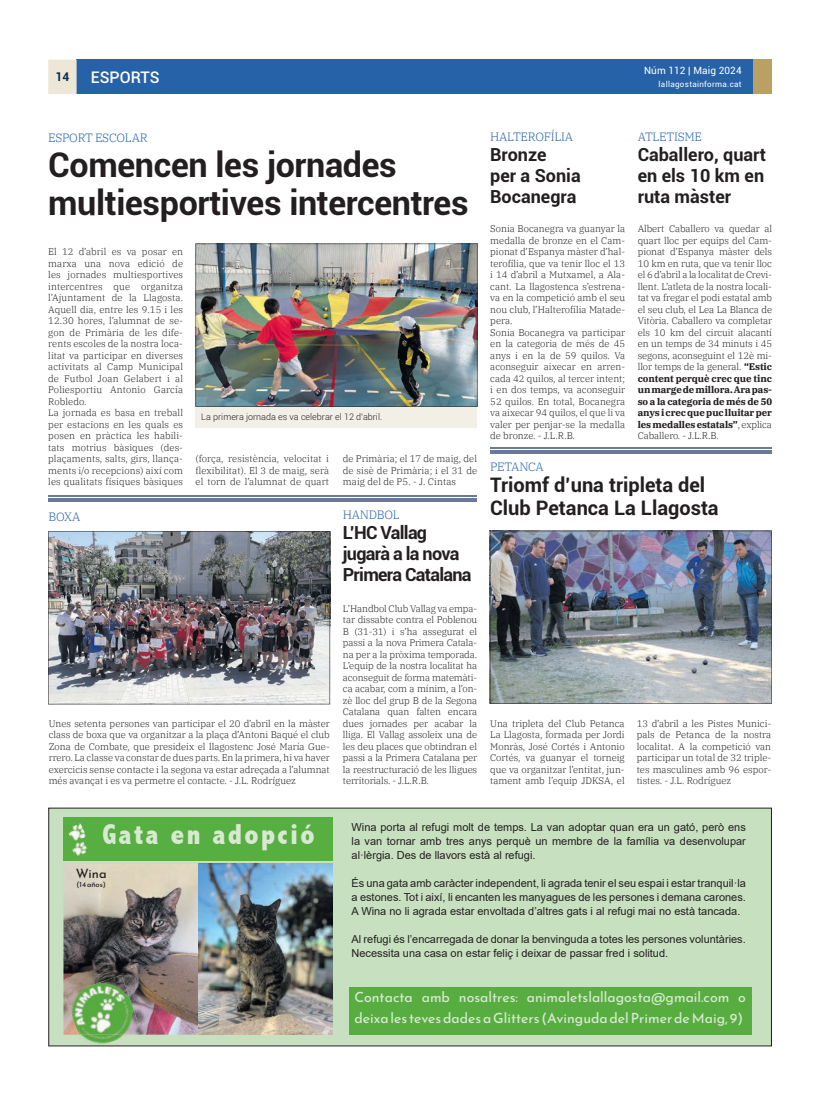
<style>
.page{position:relative;width:820px;height:1106px;background:#fff}
.page>*{position:absolute;margin:0;border:0;box-sizing:border-box;transform-origin:0 0}
.t1{font:700 34px/38px "Roboto";letter-spacing:-.01em;color:#231f20}
.t2{font:800 condensed 29px "Abadi";letter-spacing:.08em;color:#d8e9d2}
.t3{font:700 20px/23.5px "Roboto";color:#231f20}
.t4{font:700 18px/21px "Roboto";color:#231f20}
.t5{font:700 18px/21px "Roboto";letter-spacing:-.04em;color:#231f20}
.t6{font:500 16px "Roboto";color:#fff}
.t7{font:14px/21px "Reem Kufi";color:#d8e9d2}
.t8{font:12.9px "Reem Kufi";color:#231f20}
.t9{font:300 12px "IBM Plex Serif";letter-spacing:-.02em;color:#2662a8}
.t10{font:700 12px "Roboto";color:#072a57}
.t11{font:11px/14px "Arial";color:#231f20;text-align:justify}
.t12{font:10px "Roboto";letter-spacing:.01em;color:#fff}
.t13{font:300 9.5px/11.5px "IBM Plex Serif";color:#231f20;text-align:justify}
.t14{font:300 9px "Roboto";color:#231f20}
.t15{font:8px "Roboto";letter-spacing:.04em;color:#fff}
.t16{font:7.4px "Reem Kufi";color:#231f20}
.s1{font-weight:700}
</style>
<div class="page">
<div style="left:77px;top:60px;width:675px;height:34px;background:#2662a8"></div>
<svg style="left:48px;top:60px;width:29px;height:34px"></svg>
<div style="left:752px;top:60px;width:19px;height:34px;background:#baa062"></div>
<svg style="left:48px;top:807px;width:723px;height:239px;background:#9fbd97"></svg>
<div style="left:195px;top:406px;width:282px;height:22px;background:#f2efe7"></div>
<img style="left:195px;top:244px;width:282px;height:162px">
<hr style="left:48px;top:498px;width:429px;height:3px;background:#6a789c">
<hr style="left:48px;top:495px;width:429px;height:1px;background:#6a789c">
<hr style="left:490px;top:451px;width:281px;height:3px;background:#6a789c">
<hr style="left:490px;top:447px;width:281px;height:1px;background:#6a789c">
<img style="left:489px;top:531px;width:282px;height:173px">
<img style="left:48px;top:531px;width:282px;height:173px">
<p class="t10" style="left:55px;top:69px;width:15px">14</p>
<p class="t6" style="left:91px;top:66px;width:70px">ESPORTS</p>
<p class="t9" style="left:48px;top:129px;width:101px">ESPORT ESCOLAR</p>
<p class="t1" style="left:48px;top:144px;width:422px">Comencen les jornades multiesportives intercentres</p>
<p class="t9" style="left:490px;top:128px;width:84px">HALTEROFÍLIA</p>
<p class="t4" style="left:490px;top:143px;width:92px">Bronze<br>per a Sonia<br>Bocanegra</p>
<p class="t12" style="left:643px;top:63px;width:99px">Núm 112 | Maig 2024</p>
<p class="t15" style="left:658px;top:78px;width:84px">lallagostainforma.cat</p>
<p class="t9" style="left:637px;top:128px;width:66px">ATLETISME</p>
<p class="t4" style="left:637px;top:143px;width:130px;text-align:justify">Caballero, quart en els 10 km en ruta màster</p>
<p class="t13" style="left:48px;top:245px;width:136px;text-align:left">El 12 d’abril es va posar en marxa una nova edició de les jornades multiesportives intercentres que organitza l’Ajuntament de la Llagosta.<br>Aquell dia, entre les 9.15 i les<br>12.30 hores, l’alumnat de se&shy;gon de Primària de les dife&shy;rents escoles de la nostra loca&shy;litat va participar en diverses activitats al Camp Municipal de Futbol Joan Gelabert i al<br>Poliesportiu Antonio García<br>Robledo.<br>La jornada es basa en treball per estacions en les quals es posen en pràctica les habili&shy;tats motrius bàsiques (des&shy;plaçaments, salts, girs, llança&shy;ments i/o recepcions) així com les qualitats físiques bàsiques</p>
<p class="t9" style="left:48px;top:507px;width:33px">BOXA</p>
<p class="t14" style="left:201px;top:411px;width:182px">La primera jornada es va celebrar el 12 d’abril.</p>
<p class="t13" style="left:490px;top:222px;width:136px;text-align:left">Sonia Bocanegra va guanyar la medalla de bronze en el Cam&shy;pionat d’Espanya màster d’hal&shy;terofília, que va tenir lloc el 13 i 14 d’abril a Mutxamel, a Ala&shy;cant. La llagostenca s’estrena&shy;va en la competició amb el seu nou club, l’Halterofília Matade&shy;pera.<br>Sonia Bocanegra va participar en la categoria de més de 45 anys i en la de 59 quilos. Va aconseguir aixecar en arren&shy;cada 42 quilos, al tercer intent; i en dos temps, va aconseguir<br>52 quilos. En total, Bocanegra va aixecar 94 quilos, el que li va valer per penjar-se la medalla de bronze. - J.L.R.B.</p>
<p class="t13" style="left:637px;top:222px;width:136px">Albert Caballero va quedar al quart lloc per equips del Cam&shy;pionat d’Espanya màster dels 10 km en ruta, que va tenir lloc el 6 d’abril a la localitat de Crevi&shy;llent. L’atleta de la nostra locali&shy;tat va fregar el podi estatal amb el seu club, el Lea La Blanca de Vitòria. Caballero va completar els 10 km del circuit alacantí en un temps de 34 minuts i 45 segons, aconseguint el 12è mi&shy;llor temps de la general. <span class="s1">“Estic content perquè crec que tinc un marge de millora. Ara pas&shy;so a la categoria de més de 50 anys i crec que puc lluitar per les medalles estatals”</span>, explica Caballero. - J.L.R.B.</p>
<p class="t13" style="left:195px;top:452px;width:135px">(força, resistència, velocitat i flexibilitat). El 3 de maig, serà el torn de l’alumnat de quart</p>
<p class="t13" style="left:343px;top:452px;width:136px">de Primària; el 17 de maig, del de sisè de Primària; i el 31 de maig del de P5. - J. Cintas</p>
<p class="t9" style="left:490px;top:457px;width:55px">PETANCA</p>
<p class="t3" style="left:490px;top:472px;width:230px">Triomf d’una tripleta del<br>Club Petanca La Llagosta</p>
<p class="t9" style="left:343px;top:506px;width:58px">HANDBOL</p>
<p class="t5" style="left:343px;top:521px;width:130px">L’HC Vallag jugarà a la nova<br>Primera Catalana</p>
<p class="t13" style="left:49px;top:717px;width:282px">Unes setenta persones van participar el 20 d’abril en la màster class de boxa que va organitzar a la plaça d’Antoni Baqué el club Zona de Combate, que presideix el llagostenc José María Gue&shy;rrero. La classe va constar de dues parts. En la primera, hi va haver exercicis sense contacte i la segona va estar adreçada a l’alumnat més avançat i es va permetre el contacte. - J.L. Rodríguez</p>
<p class="t13" style="left:343px;top:602px;width:136px">L’Handbol Club Vallag va empa&shy;tar dissabte contra el Poblenou B (31-31) i s’ha assegurat el passi a la nova Primera Catala&shy;na per a la pròxima temporada.<br>L’equip de la nostra localitat ha aconseguit de forma matemàti&shy;ca acabar, com a mínim, a l’on&shy;zè lloc del grup B de la Segona Catalana quan falten encara dues jornades per acabar la lliga. El Vallag assoleix una de les deu places que obtindran el passi a la Primera Catalana per la reestructuració de les lligues territorials. - J.L.R.B.</p>
<p class="t13" style="left:490px;top:717px;width:136px">Una tripleta del Club Petanca La Llagosta, formada per Jordi Monràs, José Cortés i Antonio Cortés, va guanyar el torneig que va organitzar l’entitat, jun&shy;tament amb l’equip JDKSA, el</p>
<p class="t13" style="left:636px;top:717px;width:136px">13 d’abril a les Pistes Munici&shy;pals de Petanca de la nostra localitat. A la competició van participar un total de 32 triple&shy;tes masculines amb 96 espor&shy;tistes. - J.L. Rodríguez</p>
<p class="t2" style="left:102px;top:817px;width:214px">Gata en adopció</p>
<p class="t8" style="left:76px;top:862px;width:33px">Wina</p>
<p class="t16" style="left:77px;top:878px;width:31px">(14 años)</p>
<p class="t11" style="left:351px;top:820px;width:395px">Wina porta al refugi molt de temps. La van adoptar quan era un gató, però ens la van tornar amb tres anys perquè un membre de la família va desenvolupar al·lèrgia. Des de llavors està al refugi.</p>
<p class="t11" style="left:351px;top:876px;width:395px">És una gata amb caràcter independent, li agrada tenir el seu espai i estar tranquil·la a estones. Tot i així, li encanten les manyagues de les persones i demana carones.<br>A Wina no li agrada estar envoltada d’altres gats i al refugi mai no està tancada.</p>
<p class="t11" style="left:351px;top:932px;width:395px">Al refugi és l’encarregada de donar la benvinguda a totes les persones voluntàries.<br>Necessita una casa on estar feliç i deixar de passar fred i solitud.</p>
<p class="t7" style="left:354px;top:985px;width:393px">Contacta amb nosaltres: animaletslallagosta@gmail.com o deixa les teves dades a Glitters (Avinguda del Primer de Maig, 9)</p>
</div>
